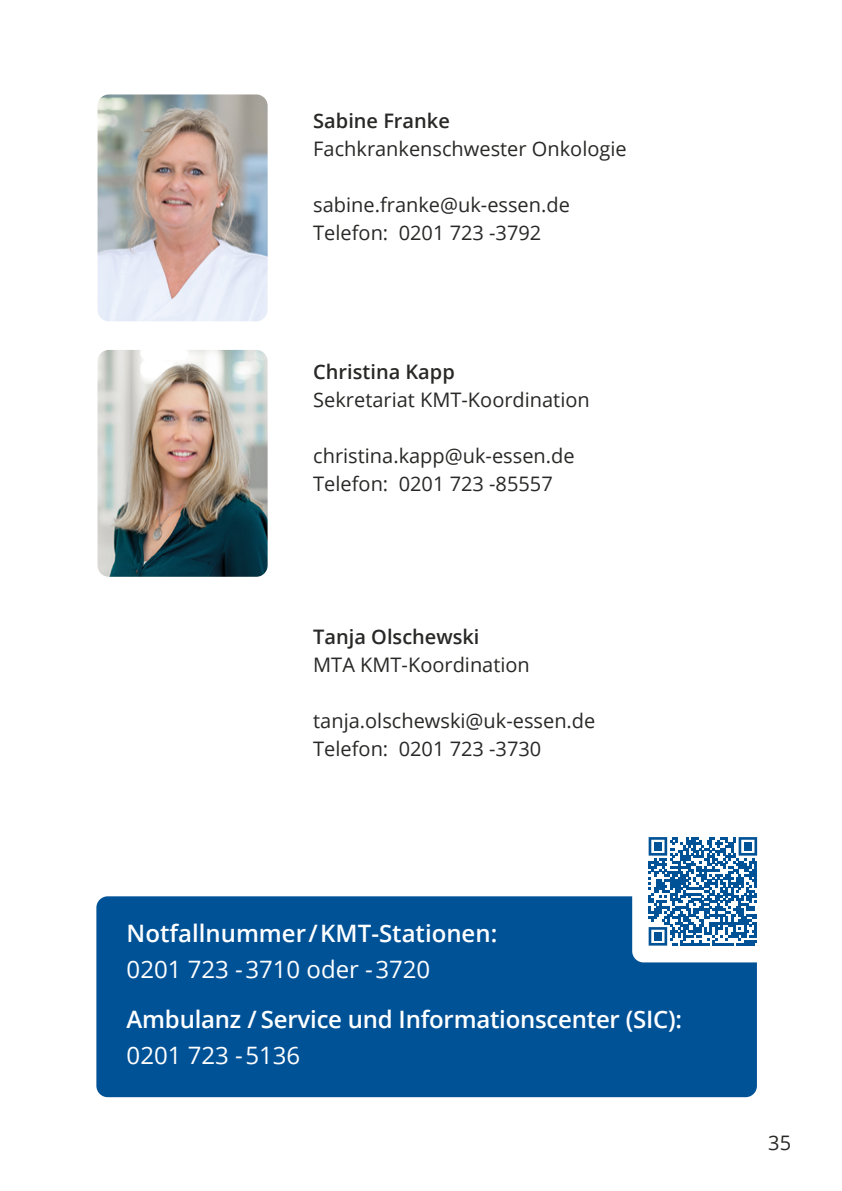
<style>
.page{position:relative;width:842px;height:1191px;background:#fff}
.page>*{position:absolute;margin:0;border:0;box-sizing:border-box;transform-origin:0 0}
.t1{font:600 24px "Open Sans";letter-spacing:-.01em;color:#fff}
.t2{font:24px "Open Sans";color:#fff}
.t3{font:20px/28px "Open Sans";color:#282827}
.t4{font:600 20px "Open Sans";color:#282827}
</style>
<div class="page">
<img style="left:98px;top:350px;width:170px;height:227px">
<img style="left:98px;top:94px;width:170px;height:227px">
<div style="left:96px;top:896px;width:661px;height:201px;background:#005297;border-radius:11px"></div>
<div style="left:632px;top:820px;width:142px;height:142px;background:#fff;border-radius:11px"></div>
<svg style="left:649px;top:837px;width:108px;height:108px"></svg>
<p class="t4" style="left:313px;top:107px;width:138px">Sabine Franke</p>
<p class="t3" style="left:313px;top:134px;width:315px">Fachkrankenschwester Onkologie</p>
<p class="t3" style="left:313px;top:190px;width:258px">sabine.franke@uk-essen.de<br>Telefon: 0201 723 -3792</p>
<p class="t4" style="left:313px;top:358px;width:143px">Christina Kapp</p>
<p class="t3" style="left:313px;top:386px;width:278px">Sekretariat KMT-Koordination</p>
<p class="t3" style="left:313px;top:442px;width:263px">christina.kapp@uk-essen.de<br>Telefon: 0201 723 -85557</p>
<p class="t4" style="left:313px;top:623px;width:168px">Tanja Olschewski</p>
<p class="t3" style="left:313px;top:650px;width:218px">MTA KMT-Koordination</p>
<p class="t3" style="left:313px;top:706px;width:284px">tanja.olschewski@uk-essen.de<br>Telefon: 0201 723 -3730</p>
<p class="t1" style="left:127px;top:917px;width:372px">Notfallnummer / KMT-Stationen:</p>
<p class="t2" style="left:127px;top:953px;width:305px">0201 723 - 3710 oder - 3720</p>
<p class="t1" style="left:127px;top:1003px;width:557px">Ambulanz / Service und Informationscenter (SIC):</p>
<p class="t2" style="left:127px;top:1039px;width:175px">0201 723 - 5136</p>
<p class="t3" style="left:768px;top:1127px;width:24px">35</p>
</div>
